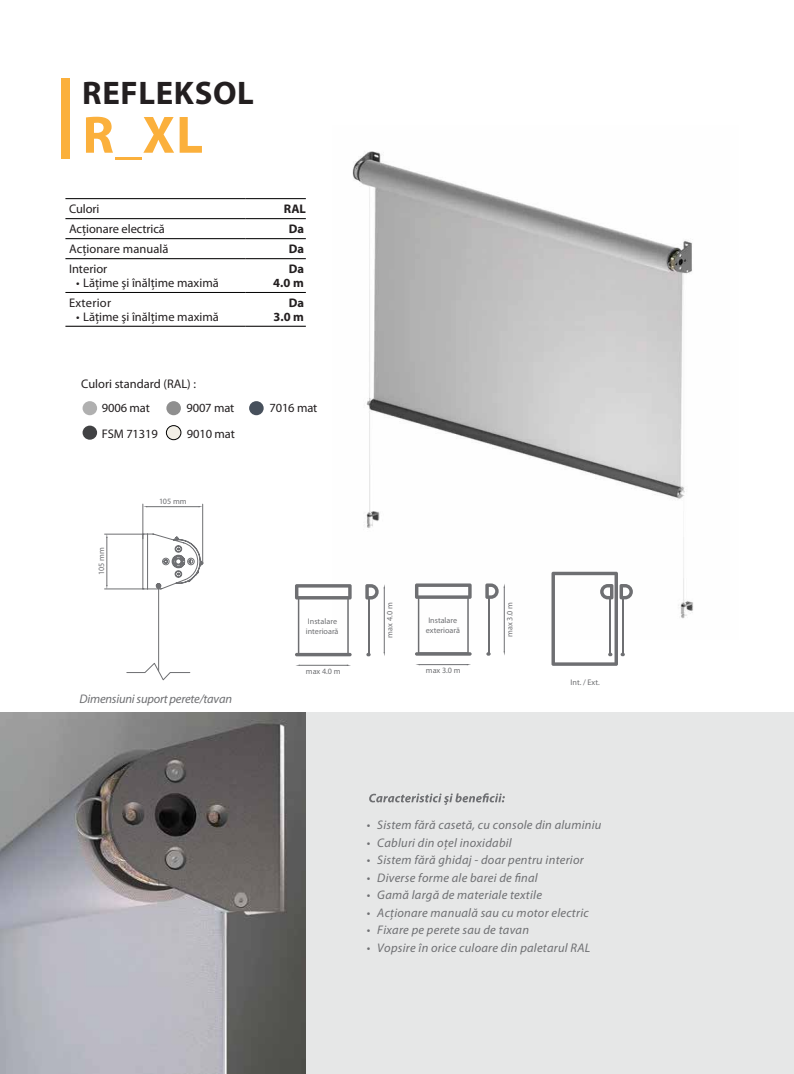
<style>
.page{position:relative;width:794px;height:1074px;background:#fff}
.page>*{position:absolute;margin:0;border:0;box-sizing:border-box;transform-origin:0 0}
.t1{font:700 119.75px "Myriad Pro";color:#fbb03c;scale:.44 1}
.t2{font:700 53px "Myriad Pro";color:#fbb03c}
.t3{font:700 32.75px "Myriad Pro";letter-spacing:.02em;color:#231f20}
.t4{font:italic 12.5px "Myriad Pro";letter-spacing:.02em;color:#6e6f72}
.t5{font:12.5px/23.6px "Myriad Pro";color:#231f20}
.t6{font:italic 12.5px "Myriad Pro";letter-spacing:-.015em;color:#6e6f72}
.t7{font:700 12.5px/13.8px "Myriad Pro";letter-spacing:-.01em;color:#231f20;text-align:right}
.t8{font:12.5px "Myriad Pro";letter-spacing:.02em;color:#231f20}
.t9{font:8.12px/9.8px "Myriad Pro";color:#6e6f72}
.s1{color:#6f7072}
</style>
<div class="page">
<img style="left:352px;top:151px;width:341px;height:488px">
<div style="left:305px;top:712px;width:489px;height:362px;background:#e6e7e7"></div>
<svg style="left:369px;top:793px;width:136px;height:12px"></svg>
<hr style="left:65px;top:198px;width:180px;height:1px;background:#010101">
<hr style="left:245px;top:198px;width:61px;height:1px;background:#010101">
<hr style="left:65px;top:218px;width:180px;height:1px;background:#010101">
<hr style="left:245px;top:218px;width:61px;height:1px;background:#010101">
<hr style="left:65px;top:238px;width:180px;height:1px;background:#010101">
<hr style="left:245px;top:238px;width:61px;height:1px;background:#010101">
<hr style="left:65px;top:258px;width:180px;height:1px;background:#010101">
<hr style="left:245px;top:258px;width:61px;height:1px;background:#010101">
<hr style="left:65px;top:292px;width:180px;height:1px;background:#010101">
<hr style="left:245px;top:292px;width:61px;height:1px;background:#010101">
<hr style="left:65px;top:326px;width:180px;height:1px;background:#010101">
<hr style="left:245px;top:326px;width:61px;height:1px;background:#010101">
<hr style="left:107px;top:537px;width:1px;height:49px;background:#6e6f72">
<hr style="left:146px;top:506px;width:54px;height:1px;background:#6e6f72">
<svg style="left:126px;top:663px;width:64px;height:17px"></svg>
<hr style="left:158px;top:589px;width:1px;height:82px;background:#6e6f72">
<svg style="left:142px;top:533px;width:62px;height:57px"></svg>
<hr style="left:104px;top:589px;width:40px;height:1px;background:#6e6f72">
<hr style="left:104px;top:534px;width:40px;height:1px;background:#6e6f72">
<hr style="left:143px;top:504px;width:1px;height:35px;background:#6e6f72">
<hr style="left:202px;top:504px;width:1px;height:58px;background:#6e6f72">
<svg style="left:551px;top:572px;width:82px;height:94px"></svg>
<hr style="left:384px;top:587px;width:1px;height:66px;background:#6e6f72">
<svg style="left:295px;top:584px;width:57px;height:69px"></svg>
<hr style="left:295px;top:653px;width:57px;height:3px;background:#6e6f72;border-radius:2px">
<svg style="left:366px;top:653px;width:5px;height:3px"></svg>
<svg style="left:365px;top:584px;width:20px;height:15px"></svg>
<hr style="left:368px;top:599px;width:1px;height:55px;background:#6e6f72">
<hr style="left:299px;top:665px;width:49px;height:1px;background:#6e6f72">
<hr style="left:504px;top:587px;width:1px;height:65px;background:#6e6f72">
<svg style="left:415px;top:583px;width:56px;height:69px"></svg>
<hr style="left:415px;top:652px;width:56px;height:3px;background:#6e6f72;border-radius:2px">
<svg style="left:485px;top:583px;width:20px;height:16px"></svg>
<hr style="left:488px;top:598px;width:1px;height:56px;background:#6e6f72">
<hr style="left:419px;top:664px;width:49px;height:1px;background:#6e6f72">
<div style="left:83px;top:401px;width:14px;height:14px;background:#b0b0b0;border-radius:50%"></div>
<div style="left:166px;top:401px;width:15px;height:14px;background:#8f8f8f;border-radius:50%"></div>
<div style="left:249px;top:401px;width:15px;height:14px;background:#47505c;border-radius:50%"></div>
<div style="left:83px;top:425px;width:14px;height:15px;background:#414244;border-radius:50%"></div>
<div style="left:166px;top:425px;width:15px;height:15px;background:#f2efe7;border-radius:50%"></div>
<div style="left:166px;top:425px;width:15px;height:15px;border:1px solid #010101;border-radius:50%"></div>
<img style="left:0;top:712px;width:305px;height:362px">
<h1 class="t1" style="left:58px;top:41px;width:36px">I</h1>
<h3 class="t3" style="left:82px;top:72px;width:173px">REFLEKSOL</h3>
<h2 class="t2" style="left:82px;top:100px;width:122px">R_XL</h2>
<p class="t5" style="left:69px;top:197px;width:32px">Culori</p>
<p class="t7" style="left:284px;top:202px;width:24px">RAL</p>
<p class="t5" style="left:69px;top:217px;width:97px">Acționare electrică</p>
<p class="t7" style="left:289px;top:222px;width:17px">Da</p>
<p class="t5" style="left:69px;top:237px;width:101px">Acționare manuală</p>
<p class="t7" style="left:289px;top:242px;width:17px">Da</p>
<p class="t5" style="left:69px;top:257px;width:40px">Interior</p>
<p class="t5" style="left:76px;top:271px;width:144px">• Lăţime şi înălţime maximă</p>
<p class="t7" style="left:273px;top:262px;width:32px">Da<br>4.0 m</p>
<p class="t8" style="left:69px;top:295px;width:44px">Exterior</p>
<p class="t5" style="left:76px;top:305px;width:144px">• Lăţime şi înălţime maximă</p>
<p class="t7" style="left:273px;top:296px;width:32px">Da<br>3.0 m</p>
<p class="t5" style="left:102px;top:372px;width:96px;text-indent:-21px">Culori standard (RAL) :<br>9006 mat</p>
<p class="t5" style="left:102px;top:421px;width:57px">FSM 71319</p>
<p class="t5" style="left:187px;top:421px;width:49px">9010 mat</p>
<p class="t5" style="left:186px;top:396px;width:49px">9007 mat</p>
<p class="t5" style="left:269px;top:396px;width:49px">7016 mat</p>
<p class="t9" style="left:96px;top:575px;width:29px;rotate:-90deg">105 mm</p>
<p class="t9" style="left:159px;top:496px;width:29px">105 mm</p>
<p class="t6" style="left:80px;top:692px;width:154px">Dimensiuni suport perete/tavan</p>
<p class="t9" style="left:306px;top:616px;width:34px">Instalare interioară</p>
<p class="t9" style="left:306px;top:666px;width:36px">max 4.0 m</p>
<p class="t9" style="left:385px;top:638px;width:37px;rotate:-90deg">max 4.0 m</p>
<p class="t9" style="left:426px;top:615px;width:36px;text-align:center">Instalare exterioară</p>
<p class="t9" style="left:426px;top:665px;width:36px">max 3.0 m</p>
<p class="t9" style="left:505px;top:637px;width:37px;rotate:-90deg">max 3.0 m</p>
<p class="t9" style="left:570px;top:677px;width:31px">Int. / Ext.</p>
<p class="t4" style="left:367px;top:818px;width:236px">• Sistem fără casetă, cu console din aluminiu</p>
<p class="t4" style="left:367px;top:835px;width:147px">• Cabluri din oţel inoxidabil</p>
<p class="t4" style="left:367px;top:853px;width:219px">• Sistem fără ghidaj - doar pentru interior</p>
<p class="t4" style="left:367px;top:870px;width:173px">• Diverse forme ale barei de final</p>
<p class="t4" style="left:367px;top:888px;width:177px">• Gamă largă de materiale textile</p>
<p class="t4" style="left:367px;top:905px;width:223px">• Acţionare manuală sau cu motor electric</p>
<p class="t4" style="left:367px;top:923px;width:164px">• Fixare pe perete sau de tavan</p>
<p class="t4" style="left:367px;top:940px;width:225px"><span class="s1">•</span> Vopsire în orice culoare din paletarul RAL</p>
</div>
